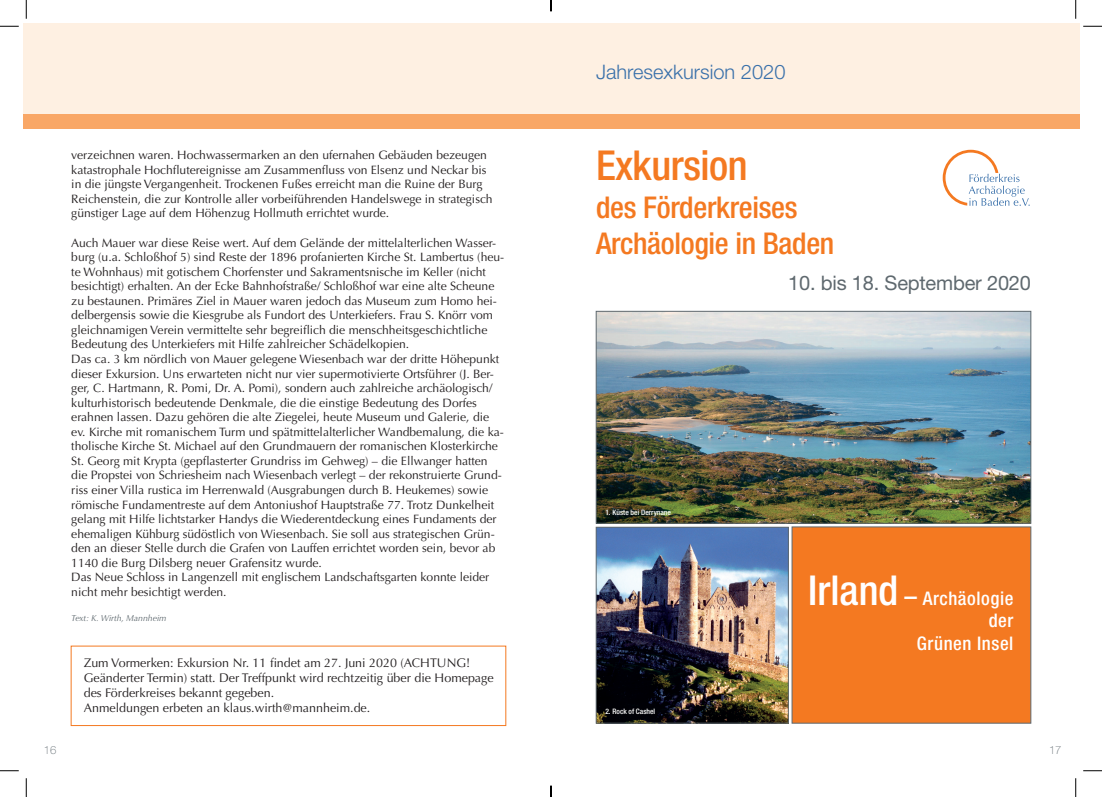
<style>
.page{position:relative;width:1102px;height:797px;background:#fff}
.page>*{position:absolute;margin:0;border:0;box-sizing:border-box;transform-origin:0 0}
.t1{font:500 condensed 41.25px "Helvetica Neue LT Std";letter-spacing:-.01em;color:#f47921}
.t2{font:500 condensed 30px/36px "Helvetica Neue LT Std";letter-spacing:-.01em;color:#f47921}
.t3{font:20px "Helvetica Neue LT Std";letter-spacing:-.01em;color:#5f696f}
.t4{font:300 20px "Helvetica Neue LT Std";color:#3970aa}
.t5{font:500 condensed 18.75px/22.5px "Helvetica Neue LT Std";letter-spacing:.03em;color:#fff;text-align:right}
.t6{font:12.5px/15px "Optima LT Std";color:#231f20}
.t7{font:12.12px/14.5px "Optima LT Std";color:#231f20}
.t8{font:100 11.25px "Helvetica Neue LT Std";color:#5f696f}
.t9{font:italic 8.75px "Optima LT Std";color:#5f696f}
.t10{font:500 condensed 7.5px "Helvetica Neue LT Std";color:#fff}
.s1{font-size:41.25px}
.s2{font-size:25px}
</style>
<div class="page">
<div style="left:23px;top:23px;width:1056px;height:95px;background:#fef0e2"></div>
<div style="left:23px;top:115px;width:1056px;height:14px;background:#f9a766"></div>
<img style="left:598px;top:313px;width:430px;height:208px">
<div style="left:596px;top:311px;width:434px;height:212px;border:1px solid #5f696f"></div>
<img style="left:598px;top:529px;width:188px;height:192px">
<div style="left:596px;top:527px;width:192px;height:196px;border:1px solid #5f696f"></div>
<div style="left:791px;top:527px;width:239px;height:196px;background:#f47921"></div>
<svg style="left:942px;top:150px;width:87px;height:56px"></svg>
<svg style="left:0;top:25px;width:19px;height:2px"></svg>
<svg style="left:1083px;top:25px;width:18px;height:2px"></svg>
<svg style="left:0;top:770px;width:19px;height:1px"></svg>
<svg style="left:1083px;top:770px;width:18px;height:1px"></svg>
<svg style="left:25px;top:0;width:2px;height:19px"></svg>
<svg style="left:25px;top:778px;width:2px;height:19px"></svg>
<svg style="left:1075px;top:0;width:1px;height:19px"></svg>
<svg style="left:1075px;top:778px;width:1px;height:19px"></svg>
<svg style="left:550px;top:785px;width:1px;height:12px"></svg>
<p class="t7" style="left:71px;top:148px;width:423px">verzeichnen waren. Hochwassermarken an den ufernahen Gebäuden bezeugen katastrophale Hochflutereignisse am Zusammenfluss von Elsenz und Neckar bis in die jüngste Vergangenheit. Trockenen Fußes erreicht man die Ruine der Burg Reichenstein, die zur Kontrolle aller vorbeiführenden Handelswege in strategisch günstiger Lage auf dem Höhenzug Hollmuth errichtet wurde.</p>
<p class="t7" style="left:71px;top:235px;width:434px">Auch Mauer war diese Reise wert. Auf dem Gelände der mittelalterlichen Wasser&shy;burg (u.a. Schloßhof 5) sind Reste der 1896 profanierten Kirche St. Lambertus (heu&shy;te Wohnhaus) mit gotischem Chorfenster und Sakramentsnische im Keller (nicht besichtigt) erhalten. An der Ecke Bahnhofstraße/ Schloßhof war eine alte Scheune zu bestaunen. Primäres Ziel in Mauer waren jedoch das Museum zum Homo hei&shy;delbergensis sowie die Kiesgrube als Fundort des Unterkiefers. Frau S. Knörr vom gleichnamigen Verein vermittelte sehr begreiflich die menschheitsgeschichtliche Bedeutung des Unterkiefers mit Hilfe zahlreicher Schädelkopien.<br>Das ca. 3 km nördlich von Mauer gelegene Wiesenbach war der dritte Höhepunkt dieser Exkursion. Uns erwarteten nicht nur vier supermotivierte Ortsführer (J. Ber&shy;ger, C. Hartmann, R. Pomi, Dr. A. Pomi), sondern auch zahlreiche archäologisch/ kulturhistorisch bedeutende Denkmale, die die einstige Bedeutung des Dorfes erahnen lassen. Dazu gehören die alte Ziegelei, heute Museum und Galerie, die ev. Kirche mit romanischem Turm und spätmittelalterlicher Wandbemalung, die ka&shy;tholische Kirche St. Michael auf den Grundmauern der romanischen Klosterkirche St. Georg mit Krypta (gepflasterter Grundriss im Gehweg) – die Ellwanger hatten die Propstei von Schriesheim nach Wiesenbach verlegt – der rekonstruierte Grund&shy;riss einer Villa rustica im Herrenwald (Ausgrabungen durch B. Heukemes) sowie römische Fundamentreste auf dem Antoniushof Hauptstraße 77. Trotz Dunkelheit gelang mit Hilfe lichtstarker Handys die Wiederentdeckung eines Fundaments der ehemaligen Kühburg südöstlich von Wiesenbach. Sie soll aus strategischen Grün&shy;den an dieser Stelle durch die Grafen von Lauffen errichtet worden sein, bevor ab 1140 die Burg Dilsberg neuer Grafensitz wurde.<br>Das Neue Schloss in Langenzell mit englischem Landschaftsgarten konnte leider nicht mehr besichtigt werden.</p>
<p class="t9" style="left:71px;top:613px;width:97px">Text: K. Wirth, Mannheim</p>
<p class="t6" style="left:84px;top:655px;width:411px">Zum Vormerken: Exkursion Nr. 11 findet am 27. Juni 2020 (ACHTUNG!<br>Geänderter Termin) statt. Der Treffpunkt wird rechtzeitig über die Homepage des Förderkreises bekannt gegeben.<br>Anmeldungen erbeten an klaus.wirth@mannheim.de.</p>
<h3 class="t4" style="left:596px;top:60px;width:191px">Jahresexkursion 2020</h3>
<h1 class="t1" style="left:596px;top:140px;width:153px">Exkursion</h1>
<h2 class="t2" style="left:596px;top:189px;width:240px">des Förderkreises<br>Archäologie in Baden</h2>
<p class="t10" style="left:605px;top:507px;width:67px">1. Küste bei Derrynane</p>
<p class="t10" style="left:605px;top:706px;width:51px">2. Rock of Cashel</p>
<h3 class="t3" style="left:788px;top:271px;width:244px">10. bis 18. September 2020</h3>
<h3 class="t5" style="left:808px;top:586px;width:207px"><span class="s1">Irland</span> <span class="s2">–</span> Archäologie der<br>Grünen Insel</h3>
<p class="t8" style="left:44px;top:743px;width:14px">16</p>
<p class="t8" style="left:1048px;top:743px;width:14px">17</p>
</div>
